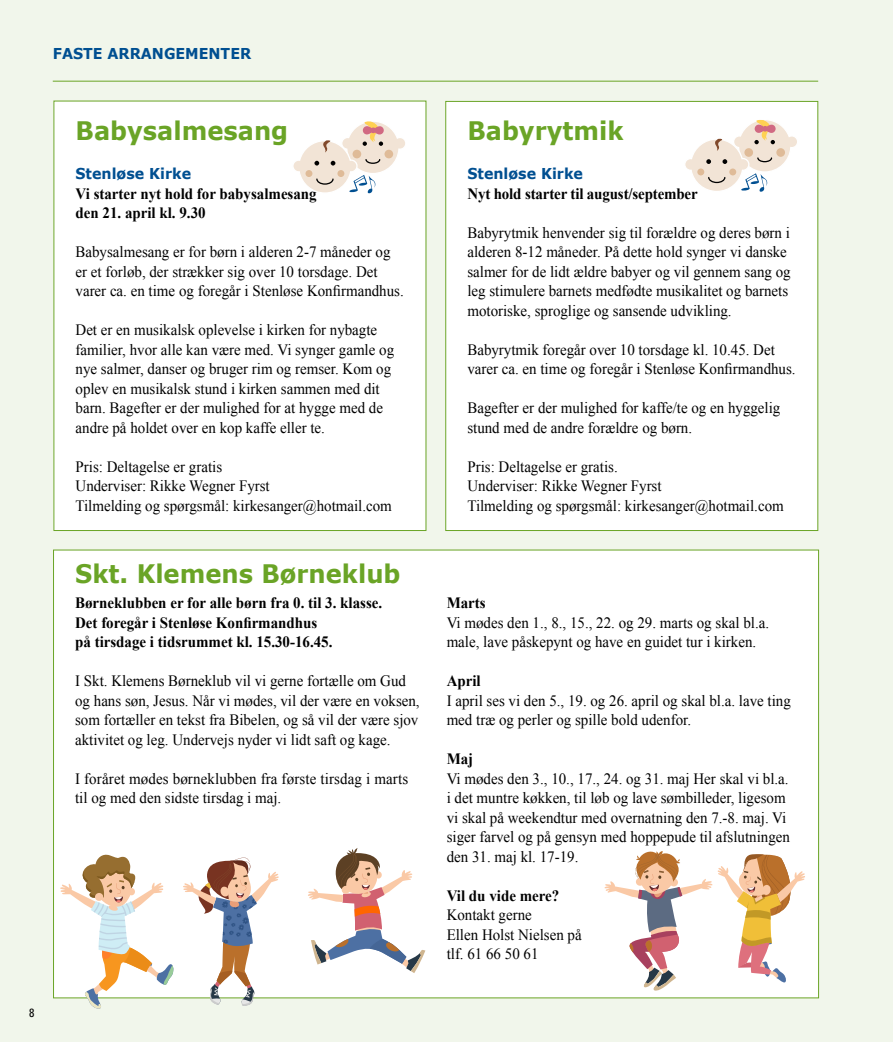
<style>
.page{position:relative;width:893px;height:1042px;background:#f1f6eb}
.page>*{position:absolute;margin:0;border:0;box-sizing:border-box;transform-origin:0 0}
.t1{font:700 25.5px "Verdana";color:#6aa426;scale:.95 1}
.t2{font:15.75px/19.5px "Times New Roman";color:#000;scale:.95 1}
.t3{font:700 15.75px/19.5px "Times New Roman";color:#000;scale:.95 1}
.t4{font:700 15px "Verdana";color:#004f91;scale:.95 1}
.t5{font:condensed 12px "Univers LT Std";color:#000}
</style>
<div class="page">
<hr style="left:53px;top:81px;width:765px;height:1px;background:#6aa426">
<div style="left:54px;top:101px;width:372px;height:429px;background:#fff"></div>
<div style="left:446px;top:101px;width:372px;height:429px;background:#fff"></div>
<svg style="left:293px;top:121px;width:112px;height:73px"></svg>
<svg style="left:685px;top:120px;width:112px;height:72px"></svg>
<div style="left:54px;top:550px;width:765px;height:448px;background:#fff"></div>
<svg style="left:182px;top:857px;width:97px;height:149px"></svg>
<svg style="left:604px;top:851px;width:201px;height:140px"></svg>
<svg style="left:59px;top:854px;width:116px;height:155px"></svg>
<svg style="left:308px;top:848px;width:117px;height:125px"></svg>
<p class="t4" style="left:53px;top:44px;width:210px">FASTE ARRANGEMENTER</p>
<h1 class="t1" style="left:76px;top:114px;width:225px">Babysalmesang</h1>
<p class="t4" style="left:76px;top:164px;width:123px">Stenløse Kirke</p>
<p class="t3" style="left:76px;top:183px;width:255px">Vi starter nyt hold for babysalmesang den 21. april kl. 9.30</p>
<p class="t2" style="left:76px;top:242px;width:347px">Babysalmesang er for børn i alderen 2-7 måneder og er et forløb, der strækker sig over 10 torsdage. Det varer ca. en time og foregår i Stenløse Konfirmandhus.</p>
<p class="t2" style="left:76px;top:320px;width:337px">Det er en musikalsk oplevelse i kirken for nybagte familier, hvor alle kan være med. Vi synger gamle og nye salmer, danser og bruger rim og remser. Kom og oplev en musikalsk stund i kirken sammen med dit barn. Bagefter er der mulighed for at hygge med de andre på holdet over en kop kaffe eller te.</p>
<p class="t2" style="left:76px;top:456px;width:335px">Pris: Deltagelse er gratis<br>Underviser: Rikke Wegner Fyrst<br>Tilmelding og spørgsmål: kirkesanger@hotmail.com</p>
<h1 class="t1" style="left:75px;top:557px;width:344px">Skt. Klemens Børneklub</h1>
<p class="t3" style="left:75px;top:593px;width:325px">Børneklubben er for alle børn fra 0. til 3. klasse.<br>Det foregår i Stenløse Konfirmandhus<br>på tirsdage i tidsrummet kl. 15.30-16.45.</p>
<p class="t2" style="left:75px;top:671px;width:364px">I Skt. Klemens Børneklub vil vi gerne fortælle om Gud og hans søn, Jesus. Når vi mødes, vil der være en voksen, som fortæller en tekst fra Bibelen, og så vil der være sjov aktivitet og leg. Undervejs nyder vi lidt saft og kage.</p>
<p class="t2" style="left:75px;top:768px;width:352px">I foråret mødes børneklubben fra første tirsdag i marts til og med den sidste tirsdag i maj.</p>
<p class="t5" style="left:29px;top:1005px;width:7px">8</p>
<h1 class="t1" style="left:467px;top:114px;width:166px">Babyrytmik</h1>
<p class="t4" style="left:467px;top:164px;width:123px">Stenløse Kirke</p>
<p class="t3" style="left:467px;top:183px;width:244px">Nyt hold starter til august/september</p>
<p class="t2" style="left:467px;top:222px;width:342px">Babyrytmik henvender sig til forældre og deres børn i alderen 8-12 måneder. På dette hold synger vi danske salmer for de lidt ældre babyer og vil gennem sang og leg stimulere barnets medfødte musikalitet og barnets motoriske, sproglige og sansende udvikling.</p>
<p class="t2" style="left:467px;top:339px;width:347px">Babyrytmik foregår over 10 torsdage kl. 10.45. Det varer ca. en time og foregår i Stenløse Konfirmandhus.</p>
<p class="t2" style="left:467px;top:398px;width:331px">Bagefter er der mulighed for kaffe/te og en hyggelig stund med de andre forældre og børn.</p>
<p class="t2" style="left:467px;top:456px;width:335px">Pris: Deltagelse er gratis.<br>Underviser: Rikke Wegner Fyrst<br>Tilmelding og spørgsmål: kirkesanger@hotmail.com</p>
<p class="t3" style="left:447px;top:593px;width:43px">Marts</p>
<p class="t2" style="left:447px;top:612px;width:341px">Vi mødes den 1., 8., 15., 22. og 29. marts og skal bl.a. male, lave påskepynt og have en guidet tur i kirken.</p>
<p class="t3" style="left:447px;top:671px;width:37px">April</p>
<p class="t2" style="left:447px;top:690px;width:364px">I april ses vi den 5., 19. og 26. april og skal bl.a. lave ting med træ og perler og spille bold udenfor.</p>
<p class="t3" style="left:447px;top:749px;width:29px">Maj</p>
<p class="t2" style="left:447px;top:768px;width:363px">Vi mødes den 3., 10., 17., 24. og 31. maj Her skal vi bl.a. i det muntre køkken, til løb og lave sømbilleder, ligesom vi skal på weekendtur med overnatning den 7.-8. maj. Vi siger farvel og på gensyn med hoppepude til afslutningen den 31. maj kl. 17-19.</p>
<p class="t3" style="left:447px;top:885px;width:120px">Vil du vide mere?</p>
<p class="t2" style="left:447px;top:905px;width:144px">Kontakt gerne<br>Ellen Holst Nielsen på tlf. 61 66 50 61</p>
</div>
